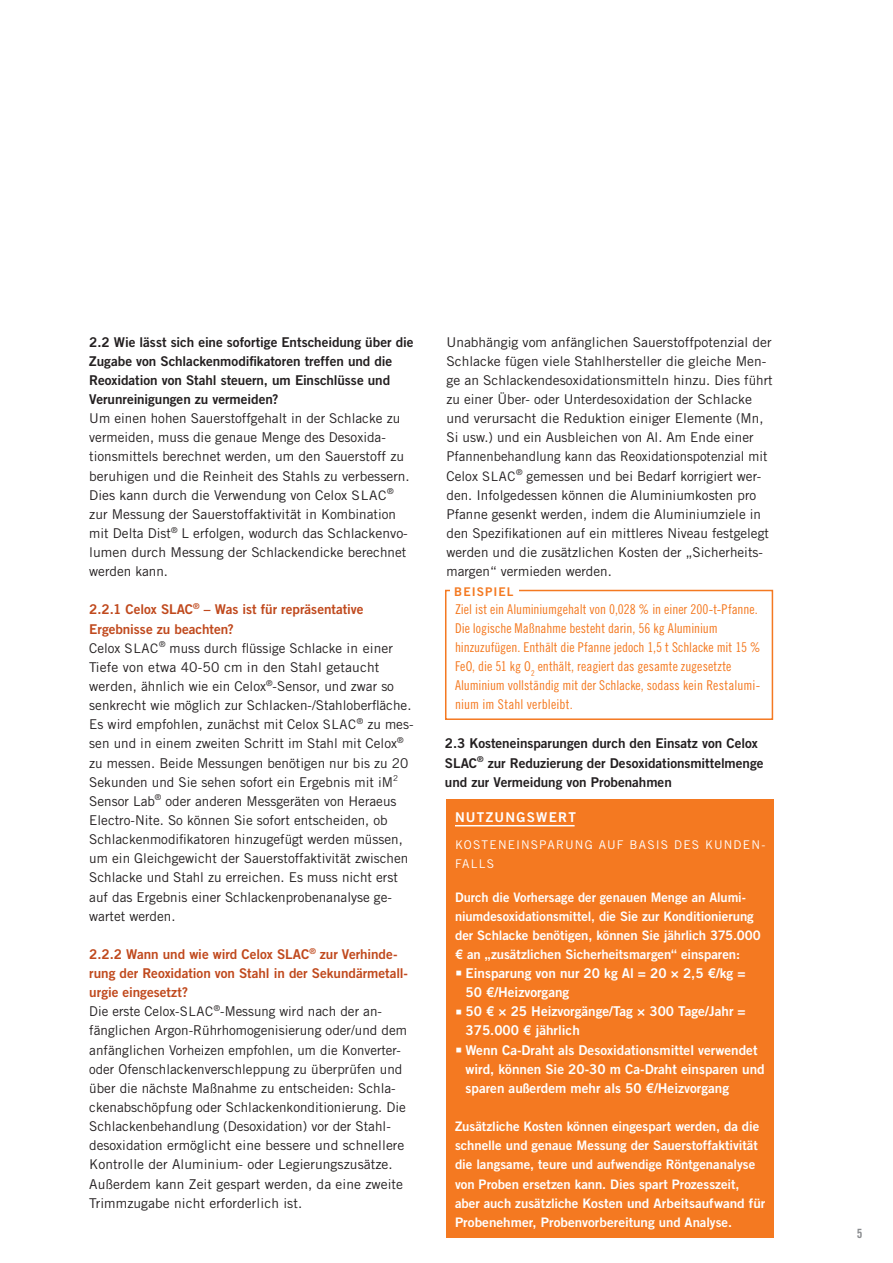
<style>
.page{position:relative;width:893px;height:1263px;background:#fff}
.page>*{position:absolute;margin:0;border:0;box-sizing:border-box;transform-origin:0 0}
.HER_brochure_copy{font:13.5px/19.2px "Trade Gothic LT Pro";color:#231f20}
.HER_brochure_H2{font:13.5px/19.2px "Trade Gothic LT Pro Bd 2";letter-spacing:-.005em;color:#231f20}
.HER_brochure_Box_Copy{font:13.5px/19.2px "Trade Gothic LT Pro Cn 18";color:#f47921}
.HER_brochure_Box_H1{font:13.5px/19.2px "Trade Gothic LT Pro Bd 2";color:#fff}
.HER_brochure_H3{font:13.5px/19.2px "Trade Gothic LT Pro Bd 2";letter-spacing:-.005em;color:#c0491d}
.HER_brochure_Box_H1-2{font:13.5px "Trade Gothic LT Pro Bd 2";letter-spacing:.09em;color:#fff}
.HER_brochure_Box_Copy_white{font:13.2px/19.2px "Trade Gothic LT Pro Bd 2";color:#fff}
.t1{font:12.75px "Trade Gothic LT Pro Bd Cn 20";color:#8a8c8f}
.HER_brochure_Box_H2{font:12px/19.2px "Trade Gothic LT Pro";letter-spacing:.095em;color:#fff}
.HER_brochure_Box_H1-3{font:12px "Trade Gothic LT Pro Bd 2";letter-spacing:.09em;color:#f47921}
.s1{font-size:13.05px}
.s2{font-family:"Arial";font-size:21px}
</style>
<div class="page">
<div style="left:445px;top:590px;width:328px;height:130px;border:2px solid #f47921"></div>
<div style="left:450px;top:585px;width:69px;height:11px;background:#fff"></div>
<div style="left:446px;top:799px;width:328px;height:438px;background:#f47921"></div>
<hr style="left:455px;top:825px;width:120px;height:1px;background:#fff">
<p class="HER_brochure_H2" style="left:89px;top:332px;width:326px">2.2 Wie lässt sich eine sofortige Entscheidung über die Zugabe von Schlackenmodifikatoren treffen und die Reoxidation von Stahl steuern, um Einschlüsse und Verunreinigungen zu vermeiden?</p>
<p class="HER_brochure_copy" style="left:89px;top:409px;width:322px">Um einen hohen Sauerstoffgehalt in der Schlacke zu vermeiden, muss die genaue Menge des Desoxida&shy;tionsmittels berechnet werden, um den Sauerstoff zu beruhigen und die Reinheit des Stahls zu verbessern.<br>Dies kann durch die Verwendung von Celox <span class="s1">SLAC</span><sup>® </sup>zur Messung der Sauerstoffaktivität in Kombination mit Delta Dist<sup>®</sup> L erfolgen, wodurch das Schlackenvo&shy;lumen durch Messung der Schlackendicke berechnet werden kann.</p>
<p class="HER_brochure_H3" style="left:89px;top:600px;width:276px">2.2.1 Celox SLAC<sup>®</sup> – Was ist für repräsentative<br>Ergebnisse zu beachten?</p>
<p class="HER_brochure_copy" style="left:89px;top:638px;width:326px">Celox <span class="s1">SLAC</span><sup>®</sup> muss durch flüssige Schlacke in einer Tiefe von etwa 40-50 cm in den Stahl getaucht werden, ähnlich wie ein Celox<sup>®</sup>-Sensor, und zwar so senkrecht wie möglich zur Schlacken-/Stahloberfläche.<br>Es wird empfohlen, zunächst mit Celox <span class="s1">SLAC</span><sup>®</sup> zu mes&shy;sen und in einem zweiten Schritt im Stahl mit Celox<sup>® </sup>zu messen. Beide Messungen benötigen nur bis zu 20<br>Sekunden und Sie sehen sofort ein Ergebnis mit iM<sup>2<br></sup>Sensor Lab<sup>®</sup> oder anderen Messgeräten von Heraeus Electro-Nite. So können Sie sofort entscheiden, ob Schlackenmodifikatoren hinzugefügt werden müssen, um ein Gleichgewicht der Sauerstoffaktivität zwischen Schlacke und Stahl zu erreichen. Es muss nicht erst auf das Ergebnis einer Schlackenprobenanalyse ge&shy;wartet werden.</p>
<p class="HER_brochure_H3" style="left:89px;top:944px;width:320px">2.2.2 Wann und wie wird Celox SLAC<sup>®</sup> zur Verhinde&shy;rung der Reoxidation von Stahl in der Sekundärmetall&shy;urgie eingesetzt?</p>
<p class="HER_brochure_copy" style="left:89px;top:1002px;width:319px">Die erste Celox-<span class="s1">SLAC</span><sup>®</sup>-Messung wird nach der an&shy;fänglichen Argon-Rührhomogenisierung oder/und dem anfänglichen Vorheizen empfohlen, um die Konverter&shy;oder Ofenschlackenverschleppung zu überprüfen und über die nächste Maßnahme zu entscheiden: Schla&shy;ckenabschöpfung oder Schlackenkonditionierung. Die Schlackenbehandlung (Desoxidation) vor der Stahl&shy;desoxidation ermöglicht eine bessere und schnellere Kontrolle der Aluminium- oder Legierungszusätze.<br>Außerdem kann Zeit gespart werden, da eine zweite Trimmzugabe nicht erforderlich ist.</p>
<p class="HER_brochure_copy" style="left:446px;top:332px;width:328px">Unabhängig vom anfänglichen Sauerstoffpotenzial der Schlacke fügen viele Stahlhersteller die gleiche Men&shy;ge an Schlackendesoxidationsmitteln hinzu. Dies führt zu einer Über- oder Unterdesoxidation der Schlacke und verursacht die Reduktion einiger Elemente (Mn, Si usw.) und ein Ausbleichen von Al. Am Ende einer Pfannenbehandlung kann das Reoxidationspotenzial mit Celox <span class="s1">SLAC</span><sup>®</sup> gemessen und bei Bedarf korrigiert wer&shy;den. Infolgedessen können die Aluminiumkosten pro Pfanne gesenkt werden, indem die Aluminiumziele in den Spezifikationen auf ein mittleres Niveau festgelegt werden und die zusätzlichen Kosten der „Sicherheits&shy;margen“ vermieden werden.</p>
<p class="HER_brochure_Box_Copy" style="left:455px;top:599px;width:307px">Ziel ist ein Aluminiumgehalt von 0,028 % in einer 200-t-Pfanne.<br>Die logische Maßnahme besteht darin, 56 kg Aluminium hinzuzufügen. Enthält die Pfanne jedoch 1,5 t Schlacke mit 15 % FeO, die 51 kg O<sub>2</sub> enthält, reagiert das gesamte zugesetzte Aluminium vollständig mit der Schlacke, sodass kein Restalumi&shy;nium im Stahl verbleibt.</p>
<p class="HER_brochure_Box_H1-3" style="left:454px;top:584px;width:61px">BEISPIEL</p>
<p class="HER_brochure_H2" style="left:445px;top:734px;width:320px">2.3 Kosteneinsparungen durch den Einsatz von Celox<br>SLAC<sup>®</sup> zur Reduzierung der Desoxidationsmittelmenge und zur Vermeidung von Probenahmen</p>
<p class="HER_brochure_Box_H1-2" style="left:455px;top:809px;width:122px">NUTZUNGSWERT</p>
<p class="HER_brochure_Box_H2" style="left:455px;top:835px;width:312px">KOSTENEINSPARUNG AUF BASIS DES KUNDEN-<br>FALLS</p>
<p class="HER_brochure_Box_Copy_white" style="left:455px;top:887px;width:307px">Durch die Vorhersage der genauen Menge an Alumi&shy;niumdesoxidationsmittel, die Sie zur Konditionierung der Schlacke benötigen, können Sie jährlich 375.000 € an „zusätzlichen Sicherheitsmargen“ einsparen:</p>
<p class="HER_brochure_Box_H1" style="left:465px;top:963px;width:281px;text-indent:-10px"><span class="s2">▪</span> Einsparung von nur 20 kg Al = 20 × 2,5 €/kg =<br>50 €/Heizvorgang</p>
<p class="HER_brochure_Box_H1" style="left:465px;top:1002px;width:282px;text-indent:-10px"><span class="s2">▪</span> 50 € × 25 Heizvorgänge/Tag × 300 Tage/Jahr =<br>375.000 € jährlich</p>
<p class="HER_brochure_Box_H1" style="left:465px;top:1040px;width:301px;text-indent:-10px"><span class="s2">▪</span> Wenn Ca-Draht als Desoxidationsmittel verwendet wird, können Sie 20-30 m Ca-Draht einsparen und sparen außerdem mehr als 50 €/Heizvorgang</p>
<p class="HER_brochure_Box_Copy_white" style="left:455px;top:1116px;width:312px">Zusätzliche Kosten können eingespart werden, da die schnelle und genaue Messung der Sauerstoffaktivität die langsame, teure und aufwendige Röntgenanalyse von Proben ersetzen kann. Dies spart Prozesszeit, aber auch zusätzliche Kosten und Arbeitsaufwand für Probenehmer, Probenvorbereitung und Analyse.</p>
<p class="t1" style="left:857px;top:1226px;width:7px">5</p>
</div>
